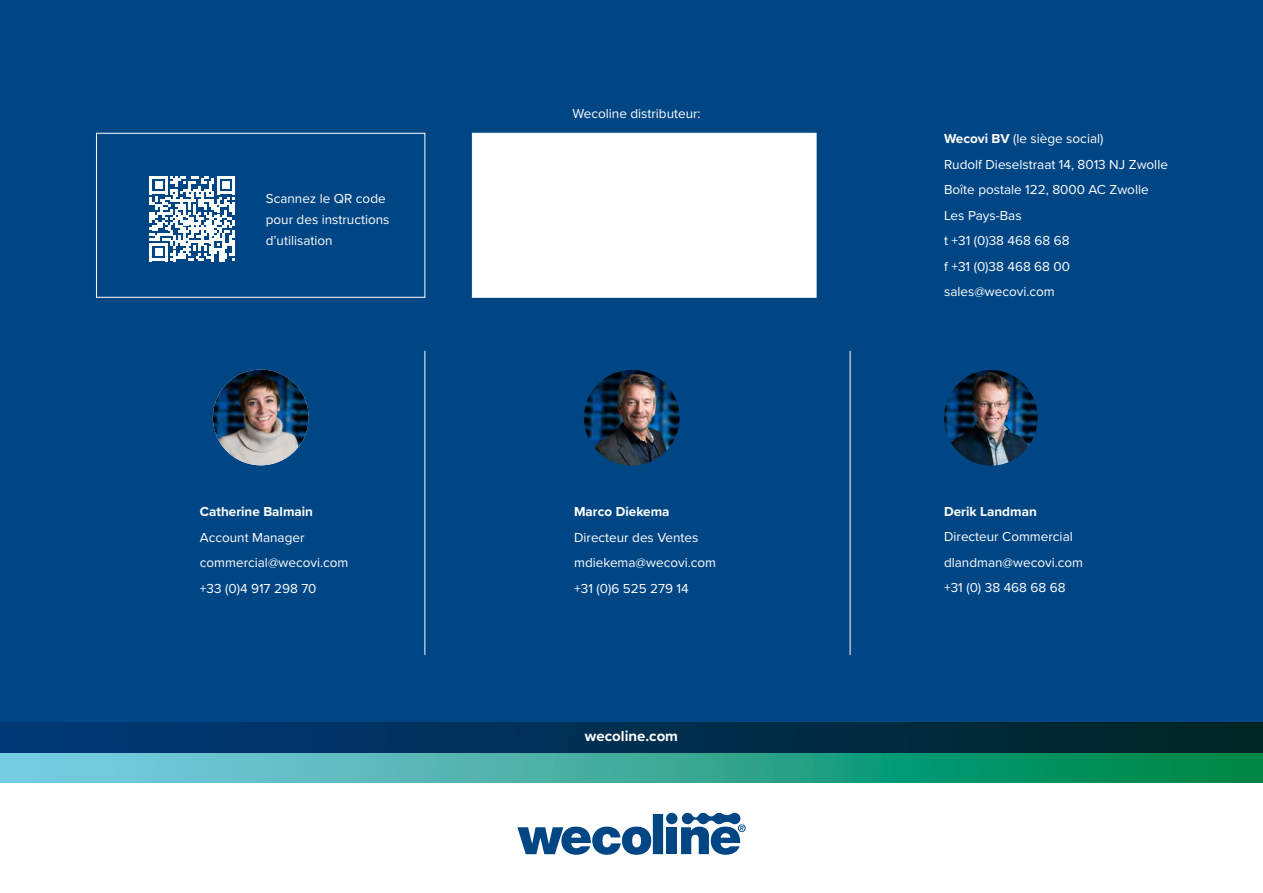
<style>
.page{position:relative;width:1263px;height:893px;background:#fff}
.page>*{position:absolute;margin:0;border:0;box-sizing:border-box;transform-origin:0 0}
.t1{font:700 15px "Proxima Nova";color:#fff}
.t2{font:13.5px/21px "Proxima Nova";color:#fff}
.t3{font:700 13.5px "Proxima Nova";color:#fff}
.s1{font-weight:700}
</style>
<div class="page">
<div style="left:0;top:0;width:1263px;height:753px;background:#004685"></div>
<svg style="left:0;top:722px;width:1263px;height:60px;background:#1b6a72"></svg>
<svg style="left:517px;top:813px;width:229px;height:42px"></svg>
<hr style="left:424px;top:351px;width:1px;height:304px;background:#fff">
<hr style="left:850px;top:351px;width:1px;height:304px;background:#fff">
<img style="left:213px;top:370px;width:96px;height:95px;border-radius:48px">
<svg style="left:150px;top:176px;width:85px;height:85px"></svg>
<img style="left:944px;top:370px;width:93px;height:96px">
<img style="left:584px;top:370px;width:96px;height:96px;border-radius:48px">
<div style="left:96px;top:133px;width:329px;height:165px;border:1px solid #fff"></div>
<div style="left:472px;top:133px;width:344px;height:165px;background:#fff;border:1px solid #fff"></div>
<p class="t2" style="left:266px;top:187px;width:125px">Scannez le QR code pour des instructions d’utilisation</p>
<p class="t3" style="left:200px;top:502px;width:115px">Catherine Balmain</p>
<p class="t2" style="left:200px;top:526px;width:106px">Account Manager</p>
<p class="t2" style="left:200px;top:552px;width:150px">commercial@wecovi.com</p>
<p class="t2" style="left:200px;top:577px;width:118px">+33 (0)4 917 298 70</p>
<p class="t2" style="left:572px;top:103px;width:130px">Wecoline distributeur:</p>
<p class="t3" style="left:574px;top:502px;width:97px">Marco Diekema</p>
<p class="t2" style="left:574px;top:526px;width:126px">Directeur des Ventes</p>
<p class="t2" style="left:574px;top:552px;width:144px">mdiekema@wecovi.com</p>
<p class="t2" style="left:574px;top:577px;width:116px">+31 (0)6 525 279 14</p>
<p class="t1" style="left:585px;top:725px;width:95px">wecoline.com</p>
<p class="t2" style="left:944px;top:128px;width:161px"><span class="s1">Wecovi BV</span> (le siège social)</p>
<p class="t2" style="left:944px;top:153px;width:225px">Rudolf Dieselstraat 14, 8013 NJ Zwolle</p>
<p class="t2" style="left:944px;top:176px;width:206px;line-height:25.5px">Boîte postale 122, 8000 AC Zwolle<br>Les Pays-Bas</p>
<p class="t2" style="left:944px;top:230px;width:127px">t +31 (0)38 468 68 68</p>
<p class="t2" style="left:944px;top:255px;width:128px">f +31 (0)38 468 68 00</p>
<p class="t2" style="left:944px;top:281px;width:112px">sales@wecovi.com</p>
<p class="t3" style="left:944px;top:501px;width:94px">Derik Landman</p>
<p class="t2" style="left:944px;top:526px;width:130px">Directeur Commercial</p>
<p class="t2" style="left:944px;top:551px;width:141px">dlandman@wecovi.com</p>
<p class="t2" style="left:944px;top:577px;width:123px">+31 (0) 38 468 68 68</p>
</div>
